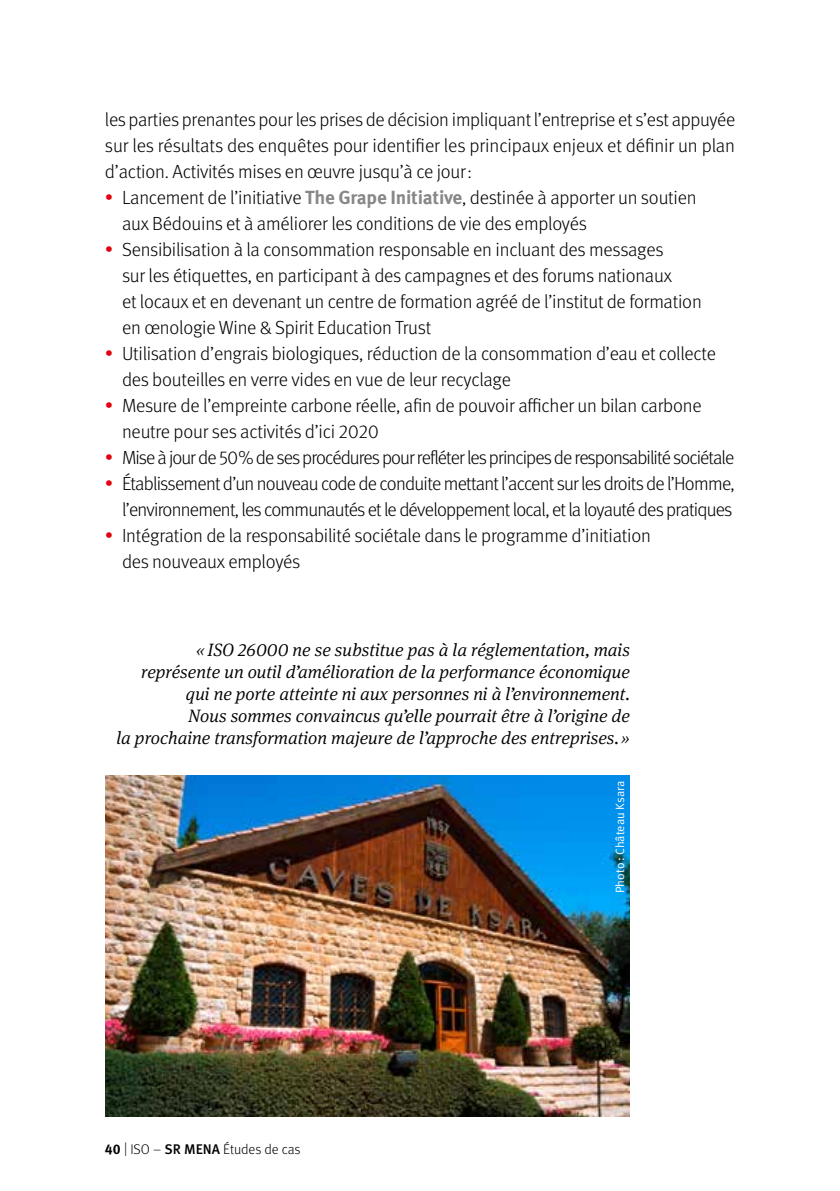
<style>
.page{position:relative;width:840px;height:1191px;background:#fff}
.page>*{position:absolute;margin:0;border:0;box-sizing:border-box;transform-origin:0 0}
.t1{font:300 19px/26px "Meta Pro";letter-spacing:-.015em;color:#000}
.t2{font:300 19px/26px "Meta Pro";letter-spacing:-.04em;color:#000;text-align:right}
.t3{font:300 19px "Meta Pro";letter-spacing:-.045em;color:#000}
.t4{font:italic 300 18px/22px "Meta Serif Pro";color:#000;text-align:right}
.t5{font:300 14px "Meta Pro";letter-spacing:-.005em;color:#000}
.t6{font:12px "Meta Pro Norm";letter-spacing:-.005em;color:#fff}
.s1{font-size:20px;color:#e3000f}
.s2{font-weight:700;color:#878786}
.s3{font-weight:700}
.s4{font-weight:500}
</style>
<div class="page">
<img style="left:105px;top:775px;width:524px;height:341px">
<p class="t1" style="left:105px;top:105px;width:631px;text-align:justify">les parties prenantes pour les prises de décision impliquant l’entreprise et s’est appuyée sur les résultats des enquêtes pour identifier les principaux enjeux et définir un plan d’action. Activités mises en œuvre jusqu’à ce jour:</p>
<p class="t1" style="left:122px;top:183px;width:576px;text-indent:-17px"><span class="s1">•</span> Lancement de l’initiative <span class="s2">The Grape Initiative</span>, destinée à apporter un soutien aux Bédouins et à améliorer les conditions de vie des employés</p>
<p class="t1" style="left:122px;top:235px;width:581px;text-indent:-17px"><span class="s1">•</span> Sensibilisation à la consommation responsable en incluant des messages<br>sur les étiquettes, en participant à des campagnes et des forums nationaux<br>et locaux et en devenant un centre de formation agréé de l’institut de formation en œnologie Wine &amp; Spirit Education Trust</p>
<p class="t1" style="left:122px;top:339px;width:595px;text-indent:-17px"><span class="s1">•</span> Utilisation d’engrais biologiques, réduction de la consommation d’eau et collecte des bouteilles en verre vides en vue de leur recyclage</p>
<p class="t1" style="left:122px;top:391px;width:581px;text-indent:-17px"><span class="s1">•</span> Mesure de l’empreinte carbone réelle, afin de pouvoir afficher un bilan carbone neutre pour ses activités d’ici 2020</p>
<p class="t3" style="left:105px;top:444px;width:630px"><span class="s1">•</span> Mise à jour de 50% de ses procédures pour refléter les principes de responsabilité sociétale</p>
<p class="t2" style="left:105px;top:469px;width:631px"><span class="s1">•</span> Établissement d’un nouveau code de conduite mettant l’accent sur les droits de l’Homme, l’environnement, les communautés et le développement local, et la loyauté des pratiques</p>
<p class="t1" style="left:122px;top:521px;width:530px;text-indent:-17px"><span class="s1">•</span> Intégration de la responsabilité sociétale dans le programme d’initiation des nouveaux employés</p>
<p class="t4" style="left:116px;top:638px;width:515px">« ISO 26000 ne se substitue pas à la réglementation, mais représente un outil d’amélioration de la performance économique qui ne porte atteinte ni aux personnes ni à l’environnement.<br>Nous sommes convaincus qu’elle pourrait être à l’origine de<br>la prochaine transformation majeure de l’approche des entreprises.»</p>
<p class="t5" style="left:105px;top:1138px;width:197px"><span class="s3">40</span> | ISO – <span class="s4">SR MENA</span> Études de cas</p>
<p class="t6" style="left:610px;top:893px;width:114px;rotate:-90deg">Photo: Château Ksara</p>
</div>
